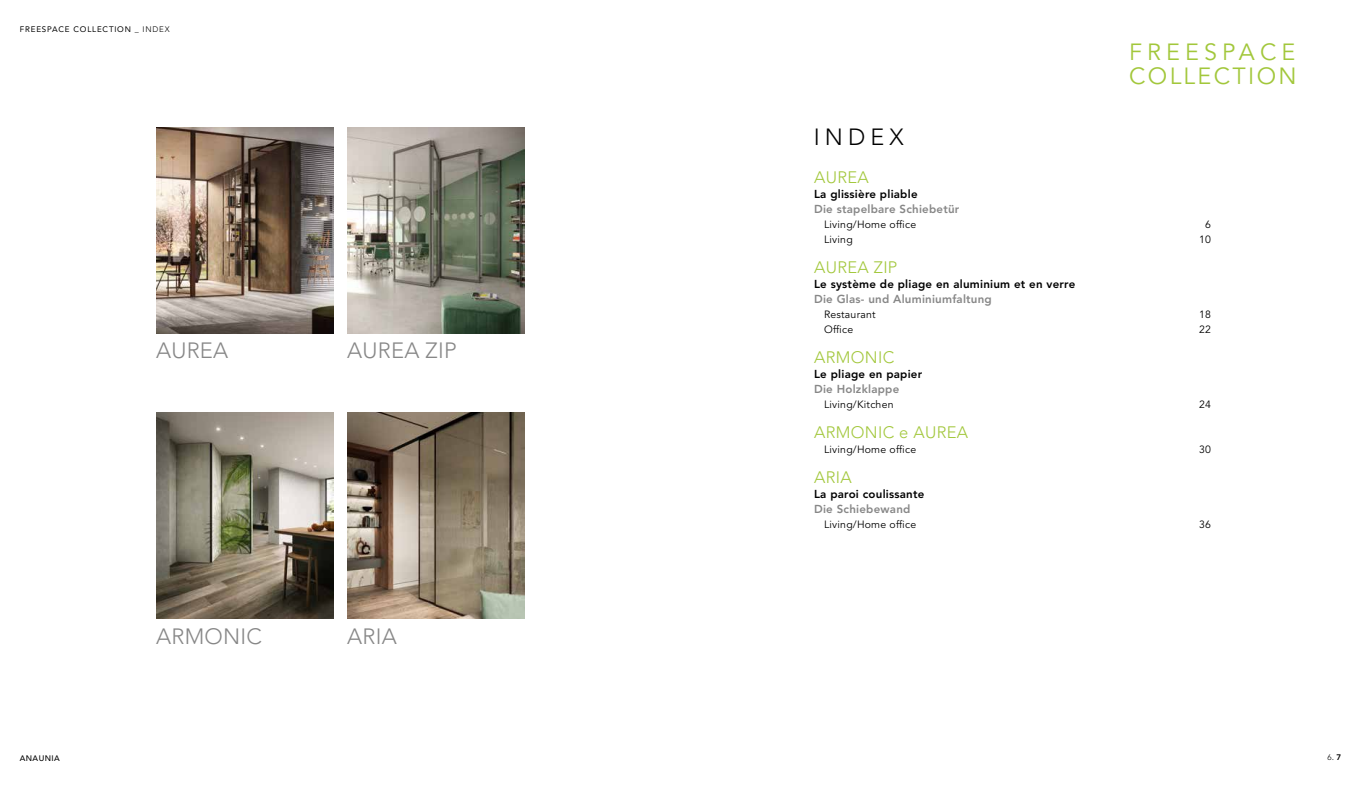
<style>
.page{position:relative;width:1361px;height:794px;background:#fff}
.page>*{position:absolute;margin:0;border:0;box-sizing:border-box;transform-origin:0 0}
.t1{font:23.3px/24.3px "Avenir LT Pro";letter-spacing:.1em;color:#a2c73b}
.t2{font:300 23.3px "Avenir LT Pro";letter-spacing:.22em;color:#000}
.t3{font:300 22px "Avenir LT Pro";letter-spacing:.01em;color:#878787}
.t4{font:300 16.5px "Avenir LT Pro";letter-spacing:.02em;color:#a2c73b}
.t5{font:800 11.5px "Avenir LT Pro";letter-spacing:.02em;color:#000}
.t6{font:800 11.5px "Avenir LT Pro";letter-spacing:.02em;color:#878787}
.t7{font:10.5px "Avenir LT Pro";letter-spacing:.02em;color:#000}
.t8{font:8px "Avenir LT Pro";letter-spacing:.1em;color:#000}
.t9{font:500 8px "Avenir LT Pro";letter-spacing:.05em;color:#000}
.t10{font:300 8px "Avenir LT Pro";color:#000}
.s1{font-weight:300}
.s2{font-family:"Stolzl";font-weight:400}
.s3{font-weight:800}
</style>
<div class="page">
<img style="left:156px;top:128px;width:177px;height:206px">
<img style="left:347px;top:128px;width:177px;height:206px">
<img style="left:156px;top:412px;width:177px;height:206px">
<img style="left:347px;top:412px;width:177px;height:206px">
<p class="t8" style="left:20px;top:24px;width:151px">FREESPACE COLLECTION _ <span class="s1">INDEX</span></p>
<h2 class="t3" style="left:156px;top:338px;width:74px">AUREA</h2>
<h2 class="t3" style="left:347px;top:338px;width:111px">AUREA ZIP</h2>
<h2 class="t3" style="left:156px;top:623px;width:107px">ARMONIC</h2>
<h2 class="t3" style="left:347px;top:623px;width:51px">ARIA</h2>
<h1 class="t2" style="left:814px;top:123px;width:91px">INDEX</h1>
<h1 class="t1" style="left:1129px;top:40px;width:169px">FREESPACE<br>COLLECTION</h1>
<h3 class="t4" style="left:814px;top:167px;width:56px">AUREA</h3>
<p class="t5" style="left:814px;top:187px;width:105px">La glissière pliable</p>
<p class="t6" style="left:814px;top:202px;width:147px">Die stapelbare Schiebetür</p>
<p class="t7" style="left:824px;top:218px;width:94px">Living/Home office</p>
<p class="t7" style="left:1205px;top:218px;width:7px">6</p>
<p class="t7" style="left:824px;top:233px;width:30px">Living</p>
<p class="t7" style="left:1199px;top:233px;width:13px">10</p>
<h3 class="t4" style="left:814px;top:257px;width:85px">AUREA ZIP</h3>
<p class="t5" style="left:814px;top:277px;width:263px">Le système de pliage en aluminium et en verre</p>
<p class="t6" style="left:814px;top:292px;width:179px">Die Glas- und Aluminiumfaltung</p>
<p class="t7" style="left:824px;top:308px;width:53px">Restaurant</p>
<p class="t7" style="left:1199px;top:308px;width:13px">18</p>
<p class="t7" style="left:824px;top:323px;width:31px">Office</p>
<p class="t7" style="left:1199px;top:323px;width:13px">22</p>
<h3 class="t4" style="left:814px;top:347px;width:82px">ARMONIC</h3>
<p class="t5" style="left:814px;top:367px;width:110px">Le pliage en papier</p>
<p class="t6" style="left:814px;top:382px;width:87px">Die Holzklappe</p>
<p class="t7" style="left:824px;top:398px;width:71px">Living/Kitchen</p>
<p class="t7" style="left:1199px;top:398px;width:13px">24</p>
<h3 class="t4" style="left:814px;top:422px;width:156px">ARMONIC e AUREA</h3>
<p class="t7" style="left:824px;top:443px;width:94px">Living/Home office</p>
<p class="t7" style="left:1199px;top:443px;width:13px">30</p>
<h3 class="t4" style="left:814px;top:467px;width:39px">ARIA</h3>
<p class="t5" style="left:814px;top:487px;width:112px">La paroi coulissante</p>
<p class="t6" style="left:814px;top:502px;width:98px">Die Schiebewand</p>
<p class="t7" style="left:824px;top:518px;width:94px">Living/Home office</p>
<p class="t7" style="left:1199px;top:518px;width:13px">36</p>
<p class="t9" style="left:20px;top:753px;width:41px">ANAUNIA</p>
<p class="t10" style="left:1327px;top:753px;width:15px">6<span class="s2">.</span> <span class="s3">7</span></p>
</div>
